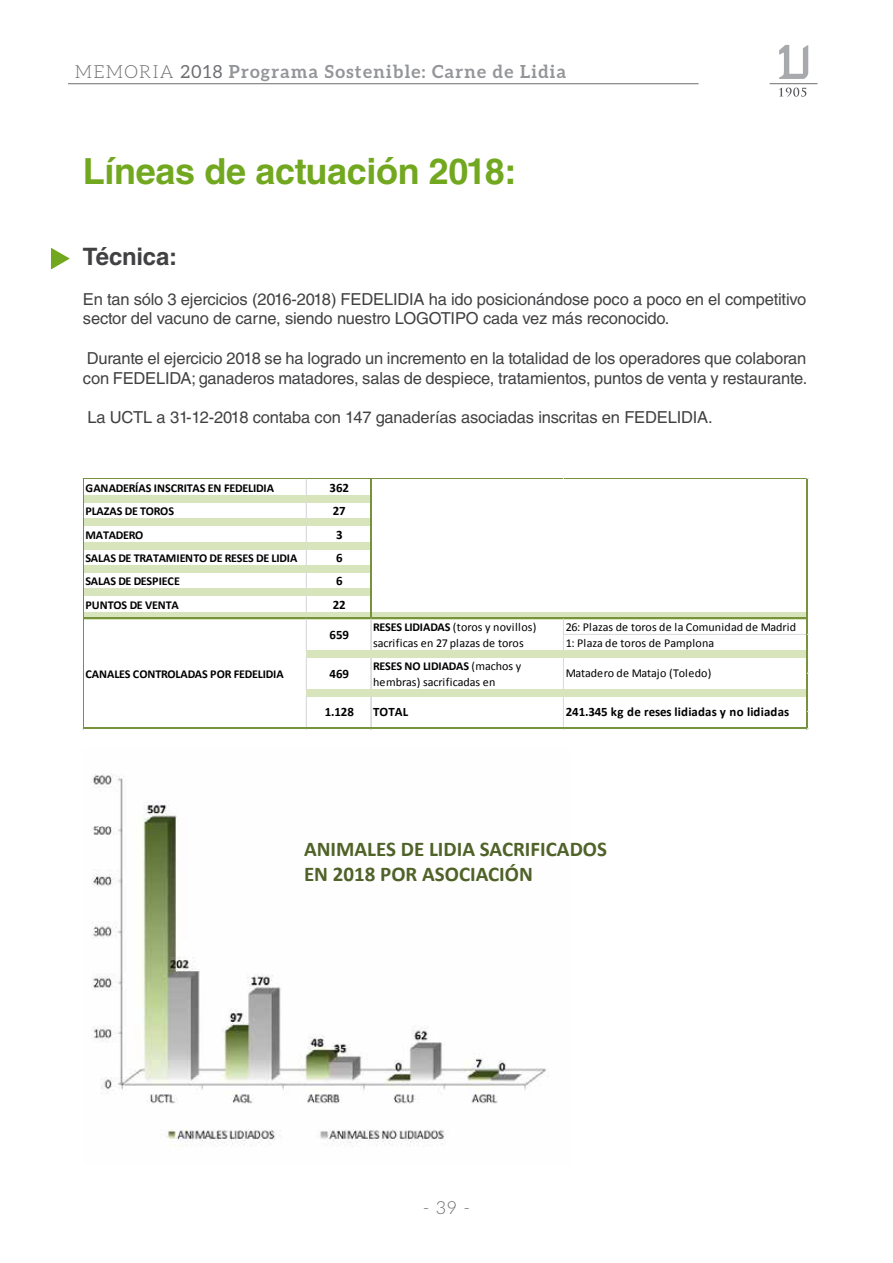
<style>
.page{position:relative;width:893px;height:1263px;background:#fff}
.page>*{position:absolute;margin:0;border:0;box-sizing:border-box;transform-origin:0 0}
.t1{font:700 36px "Helvetica LT Std";letter-spacing:-.01em;color:#72a81f}
.t2{font:700 24px "Helvetica LT Std";letter-spacing:-.01em;color:#414042}
.t3{font:700 21px/25.2px "Calibri";color:#4f6228}
.t4{font:700 18px "Aleo";letter-spacing:.07em;color:#939598}
.t5{font:300 18px "Aleo";color:#6d6e71}
.t6{font:16.5px/19.8px "Helvetica LT Std";letter-spacing:-.01em;color:#414042}
.t7{font:700 12.9px "Calibri";letter-spacing:.005em;color:#000}
.t8{font:12px/16px "Calibri";letter-spacing:.005em;color:#000}
.t9{font:700 12px "Calibri";letter-spacing:-.01em;color:#000}
.s1{font-weight:300;color:#6d6e71}
.s2{font-weight:400;color:#6d6e71}
.s3{font-weight:700}
</style>
<div class="page">
<hr style="left:68px;top:83px;width:631px;height:1px;background:#6d6e71">
<svg style="left:779px;top:45px;width:29px;height:34px"></svg>
<svg style="left:779px;top:88px;width:27px;height:9px"></svg>
<hr style="left:770px;top:83px;width:47px;height:1px;background:#6d6e71">
<svg style="left:51px;top:248px;width:19px;height:21px"></svg>
<div style="left:84px;top:495px;width:287px;height:7px;background:#d8e4bc"></div>
<div style="left:84px;top:519px;width:287px;height:7px;background:#d8e4bc"></div>
<div style="left:84px;top:542px;width:287px;height:7px;background:#d8e4bc"></div>
<div style="left:84px;top:565px;width:287px;height:7px;background:#d8e4bc"></div>
<div style="left:84px;top:588px;width:287px;height:8px;background:#d8e4bc"></div>
<div style="left:84px;top:612px;width:724px;height:7px;background:#d8e4bc"></div>
<div style="left:306px;top:650px;width:502px;height:8px;background:#d8e4bc"></div>
<div style="left:306px;top:689px;width:502px;height:7px;background:#d8e4bc"></div>
<hr style="left:84px;top:478px;width:724px;height:1px;background:#76933c">
<svg style="left:306px;top:478px;width:1px;height:17px"></svg>
<svg style="left:306px;top:502px;width:1px;height:17px"></svg>
<svg style="left:306px;top:526px;width:1px;height:16px"></svg>
<svg style="left:306px;top:549px;width:1px;height:16px"></svg>
<svg style="left:306px;top:572px;width:1px;height:16px"></svg>
<svg style="left:306px;top:596px;width:1px;height:16px"></svg>
<hr style="left:370px;top:479px;width:1px;height:140px;background:#76933c">
<hr style="left:84px;top:617px;width:724px;height:2px;background:#76933c">
<hr style="left:564px;top:634px;width:242px;height:1px;background:#dadcdd">
<hr style="left:306px;top:619px;width:1px;height:31px;background:#dadcdd">
<hr style="left:370px;top:619px;width:1px;height:31px;background:#dadcdd">
<hr style="left:371px;top:619px;width:1px;height:31px;background:#dadcdd">
<hr style="left:563px;top:619px;width:1px;height:31px;background:#dadcdd">
<hr style="left:306px;top:658px;width:1px;height:31px;background:#dadcdd">
<hr style="left:370px;top:658px;width:1px;height:31px;background:#dadcdd">
<hr style="left:371px;top:658px;width:1px;height:31px;background:#dadcdd">
<hr style="left:563px;top:658px;width:1px;height:31px;background:#dadcdd">
<hr style="left:83px;top:478px;width:1px;height:251px;background:#76933c">
<hr style="left:306px;top:696px;width:1px;height:32px;background:#dadcdd">
<hr style="left:370px;top:696px;width:1px;height:32px;background:#dadcdd">
<hr style="left:371px;top:696px;width:1px;height:32px;background:#dadcdd">
<hr style="left:563px;top:696px;width:1px;height:32px;background:#dadcdd">
<hr style="left:84px;top:728px;width:724px;height:1px;background:#76933c">
<hr style="left:806px;top:479px;width:2px;height:250px;background:#76933c">
<img style="left:92px;top:774px;width:456px;height:373px">
<p class="t4" style="left:75px;top:61px;width:493px"><span class="s1">MEMORIA</span> <span class="s2">2018</span> Programa Sostenible: Carne de Lidia</p>
<h1 class="t1" style="left:83px;top:150px;width:435px">Líneas de actuación 2018:</h1>
<h2 class="t2" style="left:83px;top:242px;width:96px">Técnica:</h2>
<p class="t6" style="left:83px;top:289px;width:725px">En tan sólo 3 ejercicios (2016-2018) FEDELIDIA ha ido posicionándose poco a poco en el competitivo sector del vacuno de carne, siendo nuestro LOGOTIPO cada vez más reconocido.</p>
<p class="t6" style="left:83px;top:348px;width:726px">Durante el ejercicio 2018 se ha logrado un incremento en la totalidad de los operadores que colaboran con FEDELIDA; ganaderos matadores, salas de despiece, tratamientos, puntos de venta y restaurante.</p>
<p class="t6" style="left:87px;top:408px;width:627px">La UCTL a 31-12-2018 contaba con 147 ganaderías asociadas inscritas en FEDELIDIA.</p>
<p class="t9" style="left:85px;top:481px;width:190px">GANADERÍAS INSCRITAS EN FEDELIDIA</p>
<p class="t7" style="left:330px;top:480px;width:21px">362</p>
<p class="t9" style="left:85px;top:504px;width:90px">PLAZAS DE TOROS</p>
<p class="t7" style="left:333px;top:503px;width:14px">27</p>
<p class="t9" style="left:85px;top:527px;width:60px">MATADERO</p>
<p class="t7" style="left:336px;top:526px;width:8px">3</p>
<p class="t9" style="left:85px;top:551px;width:214px">SALAS DE TRATAMIENTO DE RESES DE LIDIA</p>
<p class="t7" style="left:336px;top:550px;width:8px">6</p>
<p class="t9" style="left:85px;top:574px;width:96px">SALAS DE DESPIECE</p>
<p class="t7" style="left:336px;top:573px;width:8px">6</p>
<p class="t9" style="left:85px;top:597px;width:95px">PUNTOS DE VENTA</p>
<p class="t7" style="left:333px;top:596px;width:14px">22</p>
<p class="t7" style="left:330px;top:627px;width:21px">659</p>
<p class="t8" style="left:373px;top:619px;width:165px"><span class="s3">RESES LIDIADAS</span> (toros y novillos) sacrificas en 27 plazas de toros</p>
<p class="t8" style="left:566px;top:619px;width:232px">26: Plazas de toros de la Comunidad de Madrid<br>1: Plaza de toros de Pamplona</p>
<p class="t9" style="left:85px;top:666px;width:200px">CANALES CONTROLADAS POR FEDELIDIA</p>
<p class="t8" style="left:373px;top:657px;width:150px"><span class="s3">RESES NO LIDIADAS</span> (machos y hembras) sacrificadas en</p>
<p class="t7" style="left:330px;top:665px;width:21px">469</p>
<p class="t8" style="left:566px;top:664px;width:147px">Matadero de Matajo (Toledo)</p>
<p class="t7" style="left:325px;top:704px;width:31px">1.128</p>
<p class="t7" style="left:373px;top:704px;width:37px">TOTAL</p>
<p class="t7" style="left:566px;top:704px;width:225px">241.345 kg de reses lidiadas y no lidiadas</p>
<p class="t3" style="left:304px;top:835px;width:304px">ANIMALES DE LIDIA SACRIFICADOS<br>EN 2018 POR ASOCIACIÓN</p>
<p class="t5" style="left:423px;top:1197px;width:49px">- 39 -</p>
</div>
